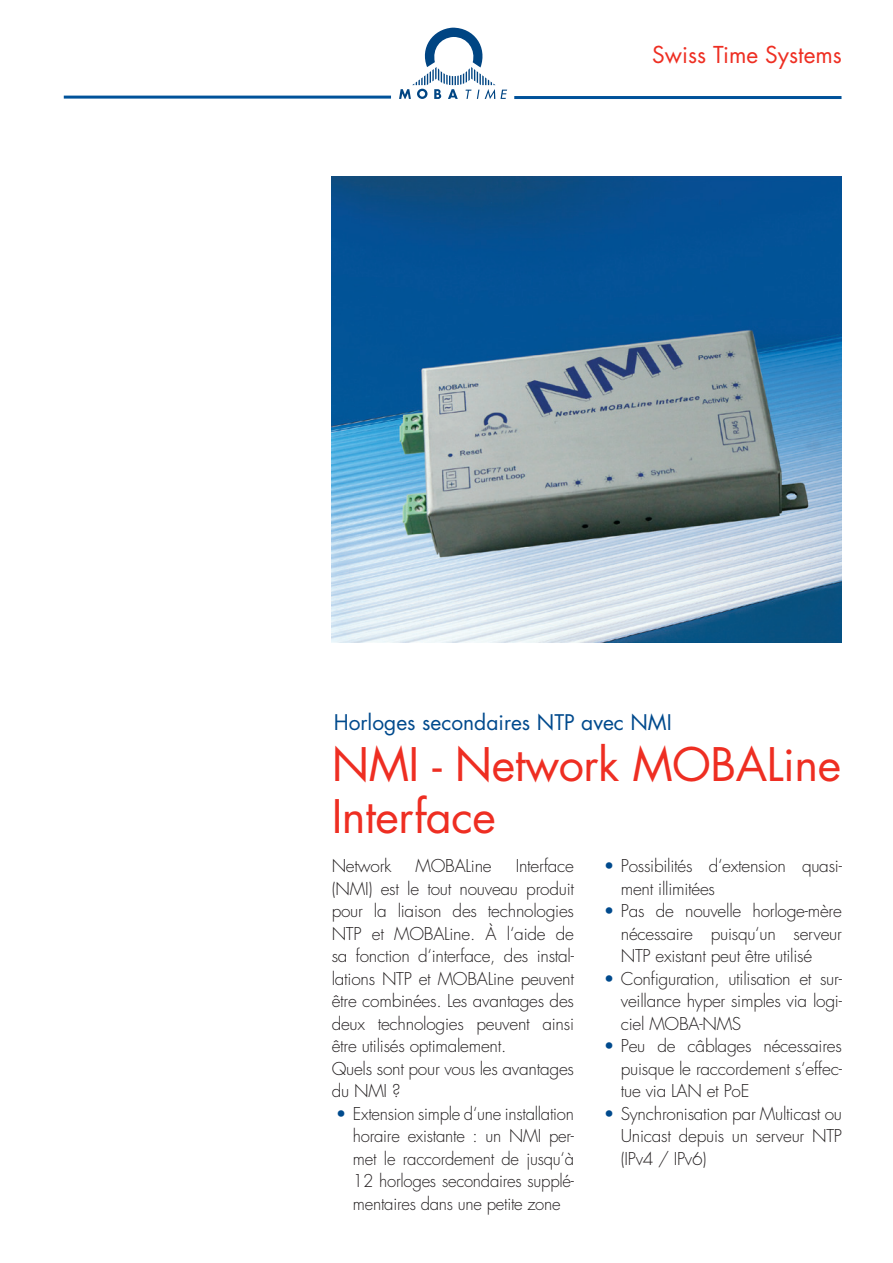
<style>
.page{position:relative;width:893px;height:1263px;background:#fff}
.page>*{position:absolute;margin:0;border:0;box-sizing:border-box;transform-origin:0 0}
.Produktbezeichnung_T{font:45px/51.8px "Futura Std";letter-spacing:-.01em;color:#ee2e22}
.t1{font:22.65px "Futura";color:#ee2e22}
.Zwischentitel{font:21px "Futura Std";color:#004a8d}
.Titelseitentext{font:300 17.25px/22.5px "Futura Std";letter-spacing:-.015em;color:#231f20;text-align:justify}
.s1{color:#004a8d}
</style>
<div class="page">
<svg style="left:399px;top:28px;width:108px;height:71px"></svg>
<hr style="left:64px;top:96px;width:327px;height:3px;background:#01529a">
<hr style="left:514px;top:96px;width:327px;height:3px;background:#01529a">
<img style="left:332px;top:177px;width:510px;height:465px">
<h2 class="t1" style="left:652px;top:39px;width:191px">Swiss Time Systems</h2>
<p class="Zwischentitel" style="left:334px;top:708px;width:339px">Horloges secondaires NTP avec NMI</p>
<p class="Produktbezeichnung_T" style="left:332px;top:739px;width:511px">NMI - Network MOBALine<br>Interface</p>
<p class="Titelseitentext" style="left:332px;top:855px;width:61px">Network</p>
<p class="Titelseitentext" style="left:416px;top:855px;width:78px">MOBALine</p>
<p class="Titelseitentext" style="left:332px;top:855px;width:244px;text-indent:184px">Interface (NMI) est le tout nouveau produit pour la liaison des technologies NTP et MOBALine. À l‘aide de sa fonction d‘interface, des instal&shy;lations NTP et MOBALine peuvent être combinées. Les avantages des deux technologies peuvent ainsi être utilisés optimalement.</p>
<p class="Titelseitentext" style="left:332px;top:1058px;width:244px">Quels sont pour vous les avantages du NMI ?</p>
<p class="Titelseitentext" style="left:353px;top:1103px;width:223px;text-indent:-17px"><span class="s1">•</span> Extension simple d‘une installation horaire existante : un NMI per&shy;met le raccordement de jusqu‘à 12 horloges secondaires supplé&shy;mentaires dans une petite zone</p>
<p class="Titelseitentext" style="left:621px;top:855px;width:223px;text-indent:-17px"><span class="s1">•</span> Possibilités d‘extension quasi&shy;ment illimitées</p>
<p class="Titelseitentext" style="left:621px;top:900px;width:223px;text-indent:-17px"><span class="s1">•</span> Pas de nouvelle horloge-mère nécessaire puisqu‘un serveur NTP existant peut être utilisé</p>
<p class="Titelseitentext" style="left:621px;top:968px;width:223px;text-indent:-17px"><span class="s1">•</span> Configuration, utilisation et sur&shy;veillance hyper simples via logi&shy;ciel MOBA-NMS</p>
<p class="Titelseitentext" style="left:621px;top:1035px;width:223px;text-indent:-17px"><span class="s1">•</span> Peu de câblages nécessaires puisque le raccordement s‘effec&shy;tue via LAN et PoE</p>
<p class="Titelseitentext" style="left:621px;top:1103px;width:223px;text-indent:-17px"><span class="s1">•</span> Synchronisation par Multicast ou Unicast depuis un serveur NTP (IPv4 / IPv6)</p>
</div>
